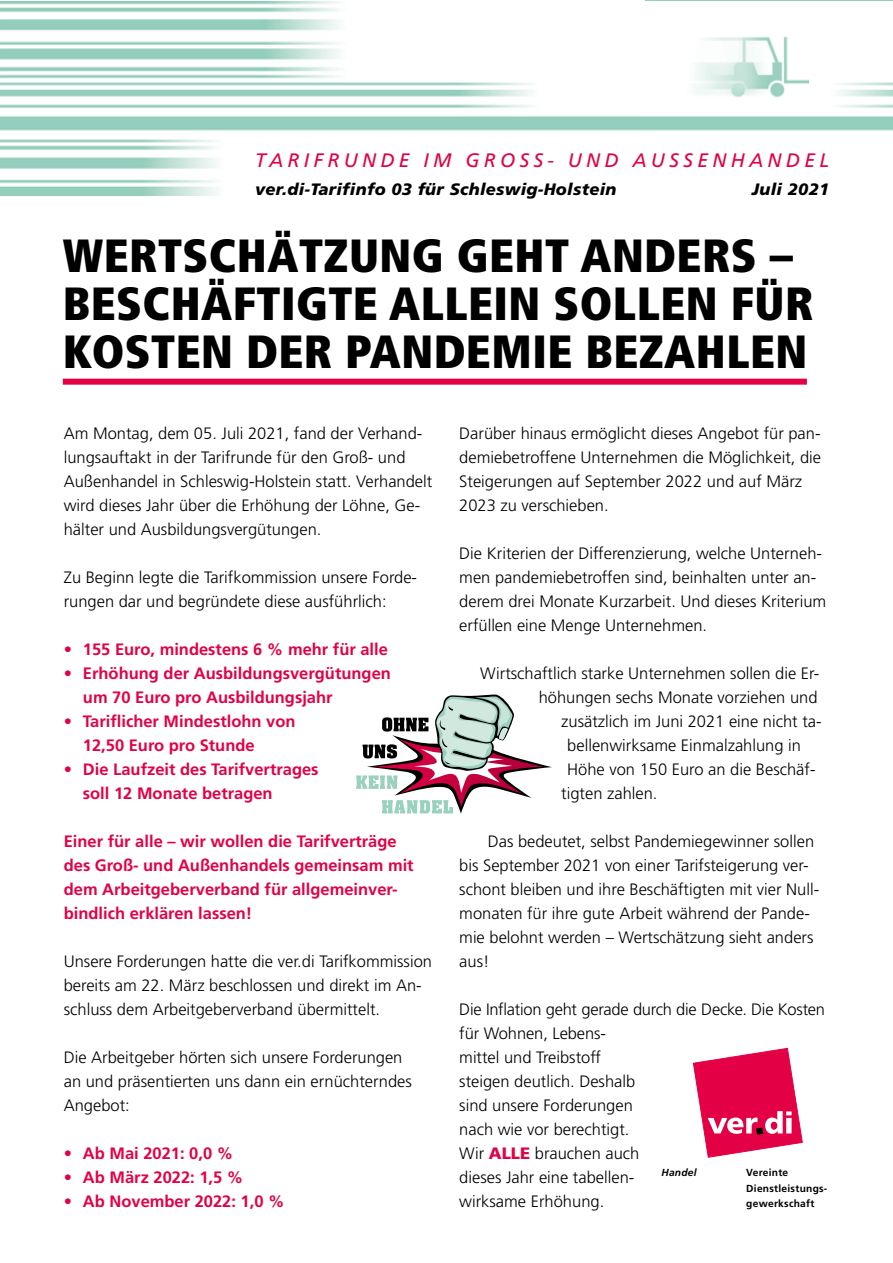
<style>
.page{position:relative;width:893px;height:1263px;background:#fff}
.page>*{position:absolute;margin:0;border:0;box-sizing:border-box;transform-origin:0 0}
.Head01{font:900 condensed 46.5px/48px "Frutiger";letter-spacing:.01em;color:#000}
.Infozeile{font:italic 19.5px "Frutiger";letter-spacing:.22em;color:#e30045}
.Text_01{font:300 16.5px/24px "Frutiger";color:#000}
.Text_01-2{font:700 16.5px/24px "Frutiger";color:#e30045}
.Infozeile-2{font:italic 900 16.5px "Frutiger";letter-spacing:.02em;color:#000}
.t1{font:700 10.2px/15.5px "Frutiger";letter-spacing:.025em;color:#000}
.t2{font:italic 700 10.2px "Frutiger";letter-spacing:.025em;color:#000}
.s1{font-weight:900;color:#e30045}
</style>
<div class="page">
<svg style="left:645px;top:0;width:248px;height:131px"></svg>
<img style="left:676px;top:35px;width:132px;height:72px">
<div style="left:63px;top:379px;width:744px;height:6px;background:#e30045"></div>
<svg style="left:693px;top:1048px;width:109px;height:109px"></svg>
<svg style="left:356px;top:694px;width:196px;height:120px"></svg>
<p class="Infozeile" style="left:255px;top:149px;width:576px">TARIFRUNDE IM GROSS- UND AUSSENHANDEL</p>
<p class="Infozeile-2" style="left:255px;top:180px;width:363px">ver.di-Tarifinfo 03 für Schleswig-Holstein</p>
<p class="Infozeile-2" style="left:752px;top:180px;width:79px">Juli 2021</p>
<p class="Head01" style="left:63px;top:231px;width:752px">WERTSCHÄTZUNG GEHT ANDERS –<br>BESCHÄFTIGTE ALLEIN SOLLEN FÜR<br>KOSTEN DER PANDEMIE BEZAHLEN</p>
<p class="Text_01" style="left:64px;top:422px;width:370px">Am Montag, dem 05. Juli 2021, fand der Verhand&shy;lungsauftakt in der Tarifrunde für den Groß- und Außenhandel in Schleswig-Holstein statt. Verhandelt wird dieses Jahr über die Erhöhung der Löhne, Ge&shy;hälter und Ausbildungsvergütungen.</p>
<p class="Text_01" style="left:64px;top:566px;width:355px">Zu Beginn legte die Tarifkommission unsere Forde&shy;rungen dar und begründete diese ausführlich:</p>
<p class="Text_01-2" style="left:64px;top:637px;width:326px">• 155 Euro, mindestens 6 % mehr für alle</p>
<p class="Text_01-2" style="left:83px;top:661px;width:310px;text-indent:-19px">• Erhöhung der Ausbildungsvergütungen um 70 Euro pro Ausbildungsjahr</p>
<p class="Text_01-2" style="left:83px;top:709px;width:214px;text-indent:-19px">• Tariflicher Mindestlohn von<br>12,50 Euro pro Stunde</p>
<p class="Text_01-2" style="left:83px;top:757px;width:237px;text-indent:-19px">• Die Laufzeit des Tarifvertrages soll 12 Monate betragen</p>
<p class="Text_01-2" style="left:64px;top:829px;width:351px">Einer für alle – wir wollen die Tarifverträge des Groß- und Außenhandels gemeinsam mit dem Arbeitgeberverband für allgemeinver&shy;bindlich erklären lassen!</p>
<p class="Text_01" style="left:64px;top:950px;width:370px">Unsere Forderungen hatte die ver.di Tarifkommission bereits am 22. März beschlossen und direkt im An&shy;schluss dem Arbeitgeberverband übermittelt.</p>
<p class="Text_01" style="left:64px;top:1046px;width:350px">Die Arbeitgeber hörten sich unsere Forderungen an und präsentierten uns dann ein ernüchterndes<br>Angebot:</p>
<p class="Text_01-2" style="left:64px;top:1141px;width:171px">• Ab Mai 2021: 0,0 %</p>
<p class="Text_01-2" style="left:64px;top:1165px;width:181px">• Ab März 2022: 1,5 %</p>
<p class="Text_01-2" style="left:64px;top:1189px;width:222px">• Ab November 2022: 1,0 %</p>
<p class="Text_01" style="left:459px;top:422px;width:363px">Darüber hinaus ermöglicht dieses Angebot für pan&shy;demiebetroffene Unternehmen die Möglichkeit, die Steigerungen auf September 2022 und auf März 2023 zu verschieben.</p>
<p class="Text_01" style="left:459px;top:542px;width:369px">Die Kriterien der Differenzierung, welche Unterneh&shy;men pandemiebetroffen sind, beinhalten unter an&shy;derem drei Monate Kurzarbeit. Und dieses Kriterium erfüllen eine Menge Unternehmen.</p>
<p class="Text_01" style="left:480px;top:662px;width:340px">Wirtschaftlich starke Unternehmen sollen die Er-</p>
<p class="Text_01" style="left:539px;top:686px;width:280px">höhungen sechs Monate vorziehen und</p>
<p class="Text_01" style="left:561px;top:710px;width:262px">zusätzlich im Juni 2021 eine nicht ta-</p>
<p class="Text_01" style="left:567px;top:734px;width:235px">bellenwirksame Einmalzahlung in</p>
<p class="Text_01" style="left:567px;top:758px;width:250px">Höhe von 150 Euro an die Beschäf-</p>
<p class="Text_01" style="left:561px;top:782px;width:98px">tigten zahlen.</p>
<p class="Text_01" style="left:459px;top:830px;width:361px;text-indent:28px">Das bedeutet, selbst Pandemiegewinner sollen bis September 2021 von einer Tarifsteigerung ver&shy;schont bleiben und ihre Beschäftigten mit vier Null&shy;monaten für ihre gute Arbeit während der Pande&shy;mie belohnt werden – Wertschätzung sieht anders aus!</p>
<p class="Text_01" style="left:459px;top:998px;width:367px">Die Inflation geht gerade durch die Decke. Die Kosten für Wohnen, Lebens-<br>mittel und Treibstoff<br>steigen deutlich. Deshalb<br>sind unsere Forderungen<br>nach wie vor berechtigt.<br>Wir <span class="s1">ALLE</span> brauchen auch<br>dieses Jahr eine tabellen-<br>wirksame Erhöhung.</p>
<p class="t2" style="left:661px;top:1167px;width:37px">Handel</p>
<p class="t1" style="left:746px;top:1165px;width:83px">Vereinte<br>Dienstleistungs&shy;gewerkschaft</p>
</div>
